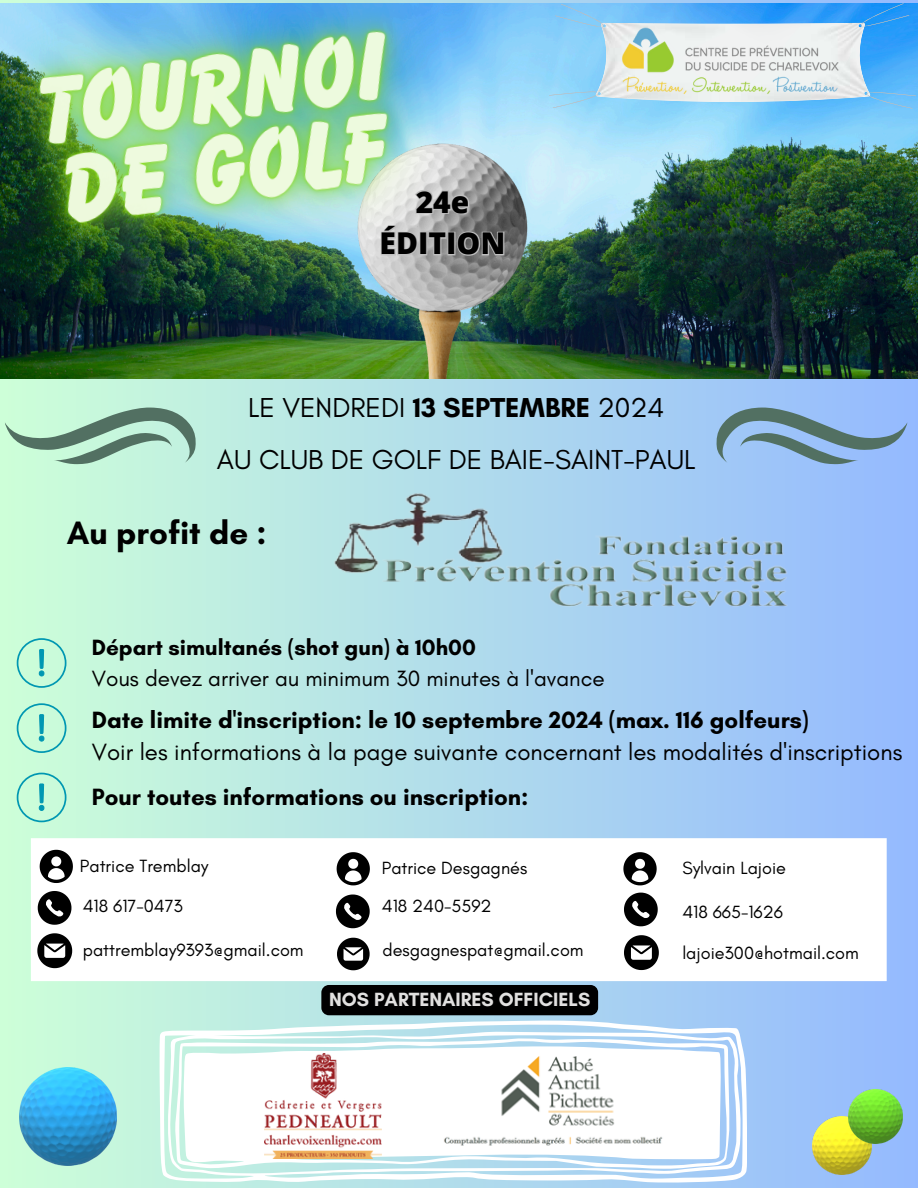
<style>
.page{position:relative;width:918px;height:1188px;background:#fff}
.page>*{position:absolute;margin:0;border:0;box-sizing:border-box;transform-origin:0 0}
.t1{font:700 33px "Glacial Indifference";color:#000}
.t2{font:800 30px/41.7px "Open Sans";color:#000;text-align:center}
.t3{font:27.9px "Glacial Indifference";color:#000}
.t4{font:24px/32.7px "Glacial Indifference";color:#000}
.t5{font:700 24px "Glacial Indifference";color:#000}
.t6{font:22.5px/30.3px "Glacial Indifference";color:#000}
.t7{font:700 19.5px "Glacial Indifference";color:#e1e0df}
.t8{font:18px "Glacial Indifference";color:#000}
.s1{font-weight:700}
</style>
<div class="page">
<div style="left:0;top:0;width:918px;height:1188px;background:linear-gradient(to right,#ccffd8,#95baff)"></div>
<div style="left:17px;top:638px;width:49px;height:50px;border:2px solid #0097b2;border-radius:50%"></div>
<svg style="left:39px;top:649px;width:5px;height:27px"></svg>
<div style="left:17px;top:703px;width:49px;height:50px;border:2px solid #0097b2;border-radius:50%"></div>
<svg style="left:39px;top:714px;width:5px;height:27px"></svg>
<div style="left:17px;top:773px;width:49px;height:49px;border:2px solid #0097b2;border-radius:50%"></div>
<svg style="left:39px;top:784px;width:5px;height:27px"></svg>
<svg style="left:31px;top:838px;width:856px;height:143px"></svg>
<svg style="left:40px;top:850px;width:33px;height:33px"></svg>
<svg style="left:38px;top:891px;width:33px;height:34px"></svg>
<svg style="left:37px;top:933px;width:35px;height:35px"></svg>
<svg style="left:336px;top:852px;width:63px;height:118px"></svg>
<svg style="left:623px;top:852px;width:34px;height:33px"></svg>
<svg style="left:624px;top:893px;width:34px;height:33px"></svg>
<svg style="left:624px;top:935px;width:35px;height:35px"></svg>
<svg style="left:160px;top:1021px;width:587px;height:162px"></svg>
<svg style="left:175px;top:1038px;width:555px;height:131px"></svg>
<img style="left:265px;top:1054px;width:117px;height:105px">
<img style="left:437px;top:1054px;width:236px;height:96px">
<img style="left:559px;top:3px;width:359px;height:376px">
<img style="left:323px;top:493px;width:479px;height:120px">
<svg style="left:559px;top:3px;width:357px;height:106px;background:#5ab5f8"></svg>
<img style="left:590px;top:9px;width:273px;height:106px">
<svg style="left:5px;top:407px;width:191px;height:57px;background:#a0cbb4"></svg>
<img style="left:0;top:0;width:559px;height:407px">
<div style="left:321px;top:985px;width:277px;height:30px;background:#000;border-radius:8px"></div>
<svg style="left:716px;top:407px;width:191px;height:57px;background:#82a6c8"></svg>
<img style="left:813px;top:1116px;width:58px;height:59px">
<img style="left:848px;top:1089px;width:54px;height:54px">
<img style="left:19px;top:1068px;width:98px;height:98px">
<h3 class="t2" style="left:380px;top:180px;width:127px">24e<br>ÉDITION</h3>
<p class="t3" style="left:248px;top:391px;width:418px">LE VENDREDI <span class="s1">13 SEPTEMBRE</span> 2024</p>
<p class="t3" style="left:217px;top:442px;width:480px">AU CLUB DE GOLF DE BAIE-SAINT-PAUL</p>
<h2 class="t1" style="left:67px;top:512px;width:201px">Au profit de :</h2>
<p class="t6" style="left:92px;top:632px;width:514px"><span class="s1">Départ simultanés (shot gun) à 10h00<br></span>Vous devez arriver au minimum 30 minutes à l'avance</p>
<h5 class="t4" style="left:92px;top:703px;width:812px"><span class="s1">Date limite d'inscription: le 10 septembre 2024 (max. 116 golfeurs)<br></span>Voir les informations à la page suivante concernant les modalités d'inscriptions</h5>
<h5 class="t5" style="left:92px;top:782px;width:438px">Pour toutes informations ou inscription:</h5>
<p class="t8" style="left:80px;top:855px;width:130px">Patrice Tremblay</p>
<p class="t8" style="left:382px;top:857px;width:147px">Patrice Desgagnés</p>
<p class="t8" style="left:682px;top:857px;width:105px">Sylvain Lajoie</p>
<p class="t8" style="left:83px;top:895px;width:102px">418 617-0473</p>
<p class="t8" style="left:83px;top:939px;width:222px">pattremblay9393@gmail.com</p>
<p class="t8" style="left:382px;top:895px;width:111px">418 240-5592</p>
<p class="t8" style="left:383px;top:939px;width:203px">desgagnespat@gmail.com</p>
<p class="t8" style="left:682px;top:901px;width:102px">418 665-1626</p>
<p class="t8" style="left:682px;top:942px;width:178px">lajoie300@hotmail.com</p>
<h4 class="t7" style="left:329px;top:987px;width:263px">NOS PARTENAIRES OFFICIELS</h4>
</div>
